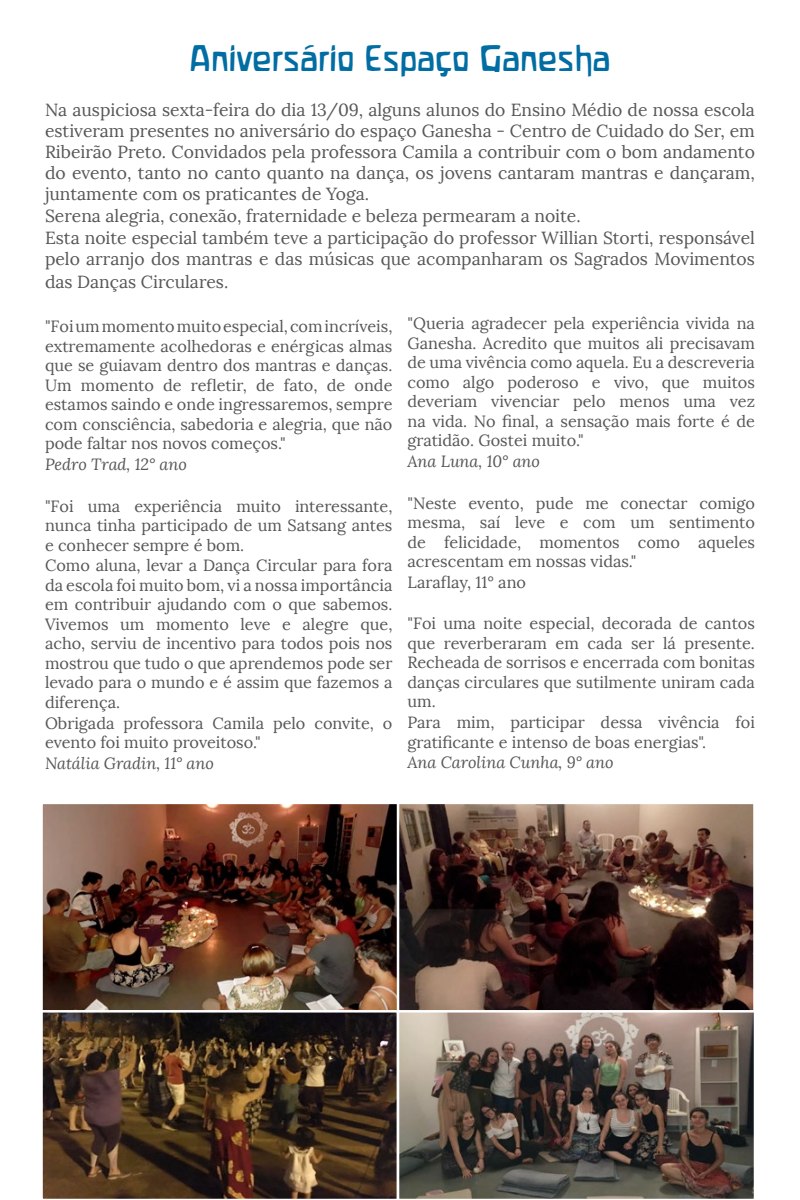
<style>
.page{position:relative;width:800px;height:1200px;background:#fff}
.page>*{position:absolute;margin:0;border:0;box-sizing:border-box;transform-origin:0 0}
.t1{font:32.5px "Waldorfschrift";color:#006da3}
.t2{font:17.5px/21.5px "Lora";color:#575756}
.t3{font:16.25px/19.8px "Lora";color:#575756}
.t4{font:italic 16.25px "Lora";color:#575756}
</style>
<div class="page">
<img style="left:42px;top:1013px;width:355px;height:186px">
<svg style="left:399px;top:1013px;width:355px;height:186px;background:#685c53"></svg>
<img style="left:43px;top:805px;width:710px;height:205px">
<div style="left:40px;top:802px;width:360px;height:211px;border:2px solid #fff"></div>
<div style="left:397px;top:802px;width:359px;height:211px;border:2px solid #fff"></div>
<h1 class="t1" style="left:190px;top:40px;width:422px">Aniversário Espaço Ganesha</h1>
<p class="t2" style="left:45px;top:99px;width:711px">Na auspiciosa sexta-feira do dia 13/09, alguns alunos do Ensino Médio de nossa escola estiveram presentes no aniversário do espaço Ganesha - Centro de Cuidado do Ser, em Ribeirão Preto. Convidados pela professora Camila a contribuir com o bom andamento do evento, tanto no canto quanto na dança, os jovens cantaram mantras e dançaram, juntamente com os praticantes de Yoga.<br>Serena alegria, conexão, fraternidade e beleza permearam a noite.<br>Esta noite especial também teve a participação do professor Willian Storti, responsável pelo arranjo dos mantras e das músicas que acompanharam os Sagrados Movimentos das Danças Circulares.</p>
<p class="t3" style="left:45px;top:317px;width:349px;text-align:justify">"Foi um momento muito especial, com incríveis, extremamente acolhedoras e enérgicas almas que se guiavam dentro dos mantras e danças.<br>Um momento de refletir, de fato, de onde estamos saindo e onde ingressaremos, sempre com consciência, sabedoria e alegria, que não pode faltar nos novos começos."</p>
<p class="t4" style="left:45px;top:454px;width:143px">Pedro Trad, 12° ano</p>
<p class="t3" style="left:45px;top:496px;width:349px">"Foi uma experiência muito interessante, nunca tinha participado de um Satsang antes e conhecer sempre é bom.<br>Como aluna, levar a Dança Circular para fora da escola foi muito bom, vi a nossa importância em contribuir ajudando com o que sabemos.<br>Vivemos um momento leve e alegre que, acho, serviu de incentivo para todos pois nos mostrou que tudo o que aprendemos pode ser levado para o mundo e é assim que fazemos a diferença.<br>Obrigada professora Camila pelo convite, o evento foi muito proveitoso."</p>
<p class="t4" style="left:45px;top:753px;width:171px">Natália Gradin, 11° ano</p>
<p class="t3" style="left:408px;top:314px;width:349px;text-align:justify">"Queria agradecer pela experiência vivida na Ganesha. Acredito que muitos ali precisavam de uma vivência como aquela. Eu a descreveria como algo poderoso e vivo, que muitos deveriam vivenciar pelo menos uma vez na vida. No final, a sensação mais forte é de gratidão. Gostei muito."</p>
<p class="t4" style="left:408px;top:451px;width:134px">Ana Luna, 10° ano</p>
<p class="t3" style="left:408px;top:493px;width:349px">"Neste evento, pude me conectar comigo mesma, saí leve e com um sentimento de felicidade, momentos como aqueles acrescentam em nossas vidas."<br>Laraflay, 11° ano</p>
<p class="t3" style="left:408px;top:614px;width:349px">"Foi uma noite especial, decorada de cantos que reverberaram em cada ser lá presente.<br>Recheada de sorrisos e encerrada com bonitas danças circulares que sutilmente uniram cada um.<br>Para mim, participar dessa vivência foi gratificante e intenso de boas energias".</p>
<p class="t4" style="left:408px;top:753px;width:208px">Ana Carolina Cunha, 9° ano</p>
</div>
